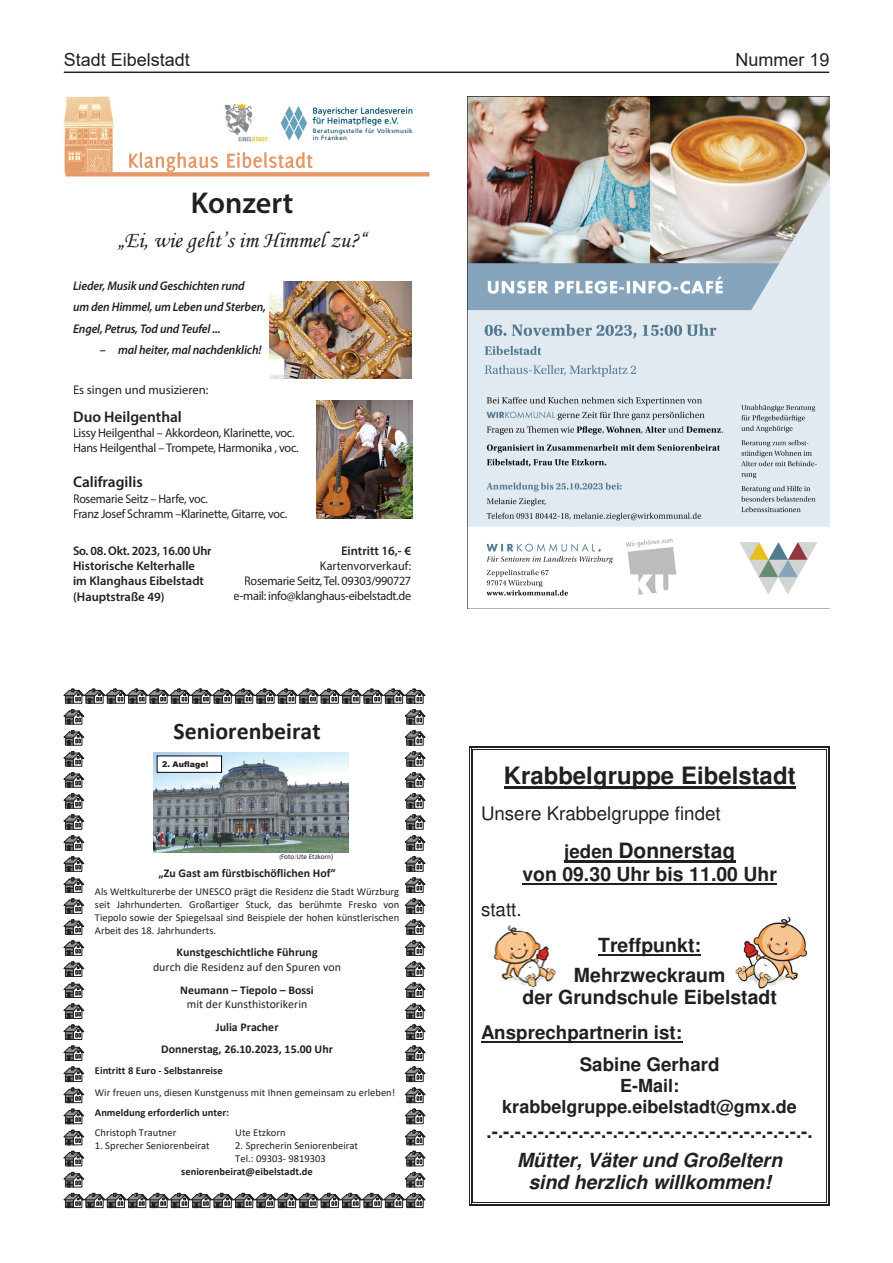
<style>
.page{position:relative;width:893px;height:1263px;background:#fff}
.page>*{position:absolute;margin:0;border:0;box-sizing:border-box;transform-origin:0 0}
.t1{font:600 30.15px "Myriad Pro";color:#231f20}
.t2{font:700 24px "Helvetica";color:#231f20}
.t3{font:700 23.85px "Calibri";color:#231f20}
.t4{font:22.65px "Monotype Corsiva";color:#231f20}
.t5{font:700 21px "Helvetica";color:#231f20}
.t6{font:700 19.5px/29.4px "Helvetica";color:#231f20;text-align:center}
.t7{font:italic 700 19.5px/22.5px "Helvetica";color:#231f20;text-align:center}
.t8{font:700 18.75px/31.8px "Helvetica";color:#231f20}
.t9{font:18.75px "Helvetica";color:#231f20}
.t10{font:700 18px/20.7px "Helvetica";color:#231f20;text-align:center}
.t11{font:18px "Arial";color:#231f20}
.t12{font:600 15.45px "Myriad Pro";color:#231f20}
.t13{font:12.6px/15.1px "Myriad Pro";letter-spacing:-.02em;color:#231f20}
.t14{font:italic 600 12.6px/21.3px "Myriad Pro";letter-spacing:-.01em;color:#231f20;scale:.95 1}
.t15{font:600 12.6px/15.1px "Myriad Pro";color:#231f20}
.t16{font:12.6px/15.1px "Myriad Pro";letter-spacing:-.02em;color:#231f20;scale:.95 1}
.t17{font:12.6px "Myriad Pro";color:#231f20}
.t18{font:700 11.85px/22.5px "Calibri";color:#231f20;text-align:center}
.t19{font:11.85px "Calibri";color:#231f20}
.t20{font:10.5px/12.9px "Calibri";color:#231f20;text-align:justify}
.t21{font:700 10.5px "Calibri";color:#231f20}
.t22{font:900 7.95px "Arial";letter-spacing:.005em;color:#231f20}
.t23{font:7.35px "Calibri";color:#231f20}
.t24{font:6.3px/7.1px "Frutiger LT";letter-spacing:.05em;color:#004260}
.s1{font-size:6px}
.s2{font-size:18.75px}
</style>
<div class="page">
<hr style="left:64px;top:72px;width:765px;height:1px;background:#231f20">
<img style="left:269px;top:281px;width:142px;height:97px">
<img style="left:63px;top:96px;width:366px;height:81px">
<img style="left:65px;top:172px;width:364px;height:4px">
<img style="left:129px;top:152px;width:184px;height:16px">
<img style="left:317px;top:401px;width:95px;height:117px">
<div style="left:276px;top:102px;width:149px;height:41px;background:#fff"></div>
<img style="left:280px;top:106px;width:133px;height:35px">
<img style="left:223px;top:102px;width:45px;height:41px">
<img style="left:153px;top:753px;width:196px;height:99px">
<div style="left:157px;top:756px;width:65px;height:16px;background:#fff"></div>
<div style="left:157px;top:756px;width:65px;height:17px;border:1px solid #040503"></div>
<svg style="left:64px;top:1193px;width:361px;height:15px"></svg>
<svg style="left:64px;top:689px;width:361px;height:14px"></svg>
<svg style="left:405px;top:709px;width:20px;height:15px"></svg>
<svg style="left:405px;top:730px;width:20px;height:15px"></svg>
<svg style="left:405px;top:751px;width:20px;height:15px"></svg>
<svg style="left:405px;top:772px;width:20px;height:15px"></svg>
<svg style="left:405px;top:793px;width:20px;height:15px"></svg>
<svg style="left:405px;top:814px;width:20px;height:15px"></svg>
<svg style="left:405px;top:835px;width:20px;height:15px"></svg>
<svg style="left:405px;top:856px;width:20px;height:15px"></svg>
<svg style="left:405px;top:878px;width:20px;height:14px"></svg>
<svg style="left:405px;top:899px;width:20px;height:14px"></svg>
<svg style="left:405px;top:920px;width:20px;height:14px"></svg>
<svg style="left:405px;top:941px;width:20px;height:14px"></svg>
<svg style="left:405px;top:962px;width:20px;height:14px"></svg>
<svg style="left:405px;top:983px;width:20px;height:14px"></svg>
<svg style="left:405px;top:1004px;width:20px;height:14px"></svg>
<svg style="left:405px;top:1025px;width:20px;height:14px"></svg>
<svg style="left:405px;top:1046px;width:20px;height:14px"></svg>
<svg style="left:405px;top:1067px;width:20px;height:14px"></svg>
<svg style="left:405px;top:1088px;width:20px;height:15px"></svg>
<svg style="left:405px;top:1109px;width:20px;height:15px"></svg>
<svg style="left:405px;top:1130px;width:20px;height:15px"></svg>
<svg style="left:405px;top:1151px;width:20px;height:15px"></svg>
<svg style="left:405px;top:1172px;width:20px;height:15px"></svg>
<svg style="left:64px;top:709px;width:20px;height:15px"></svg>
<svg style="left:64px;top:730px;width:20px;height:15px"></svg>
<svg style="left:64px;top:751px;width:20px;height:15px"></svg>
<svg style="left:64px;top:772px;width:20px;height:15px"></svg>
<svg style="left:64px;top:793px;width:20px;height:15px"></svg>
<svg style="left:64px;top:814px;width:20px;height:15px"></svg>
<svg style="left:64px;top:835px;width:20px;height:15px"></svg>
<svg style="left:64px;top:856px;width:20px;height:15px"></svg>
<svg style="left:64px;top:878px;width:20px;height:14px"></svg>
<svg style="left:64px;top:899px;width:20px;height:14px"></svg>
<svg style="left:64px;top:920px;width:20px;height:14px"></svg>
<svg style="left:64px;top:941px;width:20px;height:14px"></svg>
<svg style="left:64px;top:962px;width:20px;height:14px"></svg>
<svg style="left:64px;top:983px;width:20px;height:14px"></svg>
<svg style="left:64px;top:1004px;width:20px;height:14px"></svg>
<svg style="left:64px;top:1025px;width:20px;height:14px"></svg>
<svg style="left:64px;top:1046px;width:20px;height:14px"></svg>
<svg style="left:64px;top:1067px;width:20px;height:14px"></svg>
<svg style="left:64px;top:1088px;width:20px;height:15px"></svg>
<svg style="left:64px;top:1109px;width:20px;height:15px"></svg>
<svg style="left:64px;top:1130px;width:20px;height:15px"></svg>
<svg style="left:64px;top:1151px;width:20px;height:15px"></svg>
<svg style="left:64px;top:1172px;width:20px;height:15px"></svg>
<img style="left:468px;top:97px;width:361px;height:499px">
<hr style="left:473px;top:746px;width:354px;height:1px;background:#231f20">
<hr style="left:473px;top:747px;width:354px;height:1px;background:#231f20">
<hr style="left:473px;top:749px;width:354px;height:1px;background:#231f20">
<hr style="left:504px;top:786px;width:292px;height:3px;background:#231f20">
<hr style="left:564px;top:860px;width:171px;height:2px;background:#231f20">
<hr style="left:522px;top:883px;width:255px;height:2px;background:#231f20">
<hr style="left:598px;top:954px;width:103px;height:2px;background:#231f20">
<hr style="left:481px;top:1041px;width:201px;height:2px;background:#231f20">
<hr style="left:473px;top:1205px;width:354px;height:1px;background:#231f20">
<hr style="left:473px;top:1204px;width:354px;height:1px;background:#231f20">
<hr style="left:473px;top:1202px;width:354px;height:1px;background:#231f20">
<svg style="left:469px;top:746px;width:4px;height:460px"></svg>
<svg style="left:827px;top:746px;width:3px;height:460px"></svg>
<img style="left:735px;top:916px;width:72px;height:73px">
<img style="left:494px;top:926px;width:62px;height:63px">
<h3 class="t11" style="left:64px;top:48px;width:128px">Stadt Eibelstadt</h3>
<h3 class="t11" style="left:735px;top:48px;width:96px">Nummer 19</h3>
<p class="t24" style="left:313px;top:127px;width:101px">Beratungsstelle für Volksmusik in Franken</p>
<h1 class="t1" style="left:191px;top:184px;width:104px">Konzert</h1>
<h3 class="t4" style="left:118px;top:227px;width:250px">„Ei, wie geht’s im Himmel zu?“</h3>
<p class="t14" style="left:73px;top:275px;width:205px">Lieder, Musik und Geschichten rund<br>um den Himmel, um Leben und Sterben,<br>Engel, Petrus, Tod und Teufel ...</p>
<p class="t14" style="left:100px;top:339px;width:172px">– mal heiter, mal nachdenklich!</p>
<p class="t17" style="left:73px;top:382px;width:137px">Es singen und musizieren:</p>
<h3 class="t12" style="left:73px;top:407px;width:110px">Duo Heilgenthal</h3>
<p class="t13" style="left:73px;top:425px;width:227px">Lissy Heilgenthal – Akkordeon, Klarinette, voc.<br>Hans Heilgenthal – Trompete, Harmonika , voc.</p>
<h3 class="t12" style="left:73px;top:472px;width:71px">Califragilis</h3>
<p class="t16" style="left:73px;top:491px;width:227px">Rosemarie Seitz – Harfe, voc.<br>Franz Josef Schramm –Klarinette, Gitarre, voc.</p>
<p class="t15" style="left:73px;top:543px;width:140px">So. 08. Okt. 2023, 16.00 Uhr<br>Historische Kelterhalle im Klanghaus Eibelstadt (Hauptstraße 49)</p>
<p class="t15" style="left:341px;top:543px;width:72px">Eintritt 16,- €</p>
<p class="t13" style="left:234px;top:558px;width:179px;text-align:right">Kartenvorverkauf:<br>Rosemarie Seitz, Tel. 09303/990727 e-mail: info@klanghaus-eibelstadt.de</p>
<h3 class="t3" style="left:174px;top:714px;width:148px">Seniorenbeirat</h3>
<p class="t22" style="left:162px;top:759px;width:48px">2. Auflage!</p>
<p class="t23" style="left:279px;top:851px;width:55px"><span class="s1">(</span>Foto:Ute Etzkorn)</p>
<p class="t18" style="left:159px;top:862px;width:179px">„Zu Gast am fürstbischöflichen Hof“</p>
<p class="t20" style="left:95px;top:885px;width:306px">Als Weltkulturerbe der UNESCO prägt die Residenz die Stadt Würzburg seit Jahrhunderten. Großartiger Stuck, das berühmte Fresko von Tiepolo sowie der Spiegelsaal sind Beispiele der hohen künstlerischen Arbeit des 18. Jahrhunderts.</p>
<p class="t18" style="left:177px;top:941px;width:143px">Kunstgeschichtliche Führung</p>
<p class="t19" style="left:153px;top:959px;width:190px">durch die Residenz auf den Spuren von</p>
<p class="t18" style="left:180px;top:978px;width:135px">Neumann – Tiepolo – Bossi</p>
<p class="t19" style="left:187px;top:996px;width:122px">mit der Kunsthistorikerin</p>
<p class="t18" style="left:161px;top:1015px;width:173px">Julia Pracher<br>Donnerstag, 26.10.2023, 15.00 Uhr</p>
<p class="t21" style="left:95px;top:1063px;width:129px">Eintritt 8 Euro - Selbstanreise</p>
<p class="t20" style="left:95px;top:1085px;width:302px">Wir freuen uns, diesen Kunstgenuss mit Ihnen gemeinsam zu erleben!</p>
<p class="t21" style="left:95px;top:1105px;width:136px">Anmeldung erforderlich unter:</p>
<p class="t20" style="left:95px;top:1125px;width:83px">Christoph Trautner</p>
<p class="t20" style="left:235px;top:1125px;width:52px">Ute Etzkorn</p>
<p class="t20" style="left:95px;top:1138px;width:116px">1. Sprecher Seniorenbeirat</p>
<p class="t20" style="left:235px;top:1138px;width:124px">2. Sprecherin Seniorenbeirat<br>Tel.: 09303- 9819303</p>
<p class="t21" style="left:181px;top:1164px;width:133px">seniorenbeirat@eibelstadt.de</p>
<h2 class="t2" style="left:504px;top:766px;width:293px">Krabbelgruppe Eibelstadt</h2>
<h3 class="t9" style="left:481px;top:807px;width:241px">Unsere Krabbelgruppe findet</h3>
<h3 class="t5" style="left:564px;top:842px;width:173px"><span class="s2">jeden</span> Donnerstag</h3>
<h3 class="t6" style="left:522px;top:861px;width:256px">von 09.30 Uhr bis 11.00 Uhr</h3>
<h3 class="t9" style="left:481px;top:902px;width:42px">statt.</h3>
<h3 class="t6" style="left:574px;top:932px;width:153px">Treffpunkt:<br>Mehrzweckraum</h3>
<h3 class="t6" style="left:523px;top:984px;width:256px">der Grundschule Eibelstadt</h3>
<h3 class="t8" style="left:580px;top:1018px;width:141px;text-indent:-99px">Ansprechpartnerin ist:<br>Sabine Gerhard</h3>
<h3 class="t10" style="left:502px;top:1077px;width:296px">E-Mail: krabbelgruppe.eibelstadt@gmx.de</h3>
<h3 class="t8" style="left:487px;top:1117px;width:328px">.-.-.-.-.-.-.-.-.-.-.-.-.-.-.-.-.-.-.-.-.-.-.-.-.-.-.-.-.</h3>
<h3 class="t7" style="left:517px;top:1150px;width:267px">Mütter, Väter und Großeltern sind herzlich willkommen!</h3>
</div>
